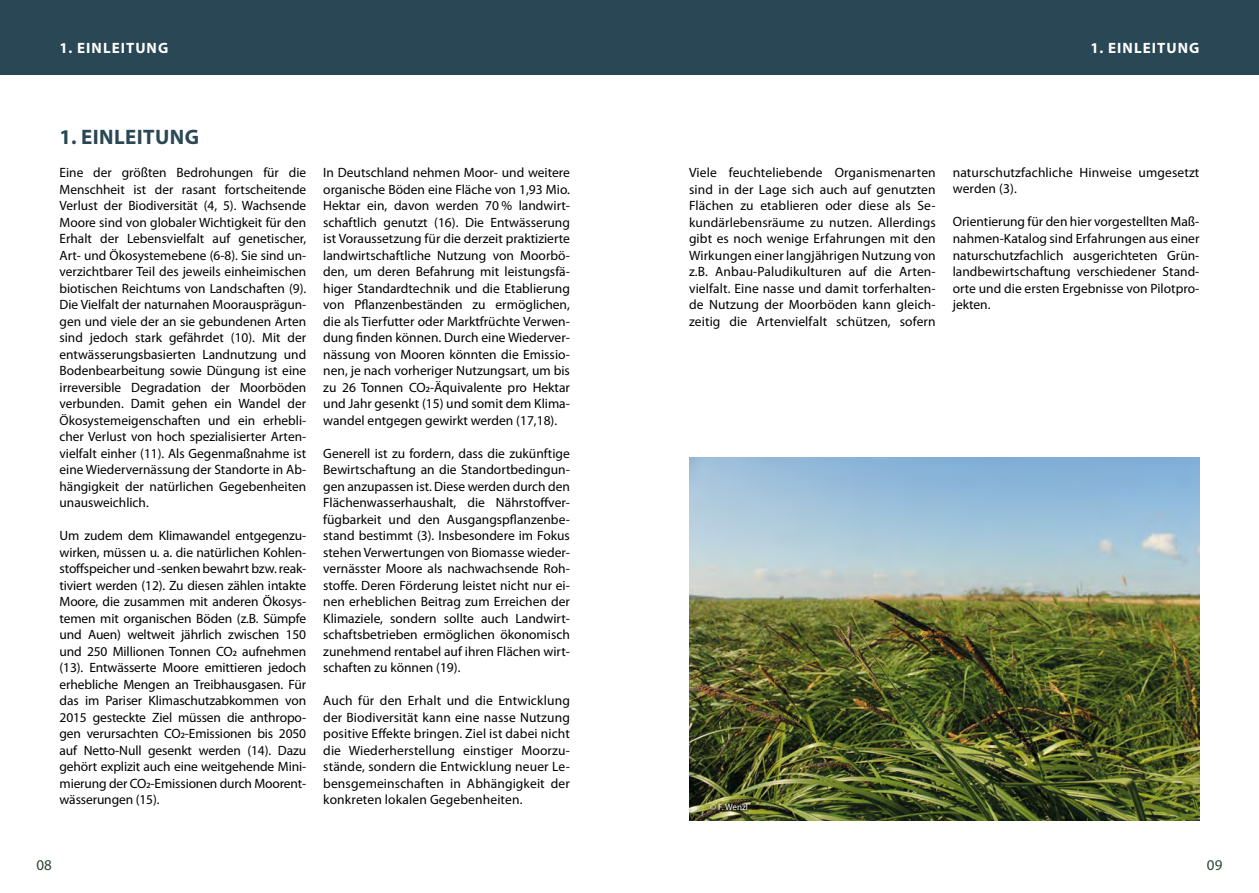
<style>
.page{position:relative;width:1259px;height:893px;background:#fff}
.page>*{position:absolute;margin:0;border:0;box-sizing:border-box;transform-origin:0 0}
.Überschriften{font:700 21px "Myriad Pro";letter-spacing:.02em;color:#294754}
.t1{font:700 15px "Myriad Pro";color:#fff}
.t2{font:15px "Myriad Pro";color:#2c4634}
.Mengentext_regular{font:13.5px/16.5px "Myriad Pro";color:#000;text-align:justify}
.t3{font:9px "Myriad Pro";color:#fff}
</style>
<div class="page">
<div style="left:0;top:0;width:1259px;height:75px;background:#294754"></div>
<img style="left:689px;top:458px;width:510px;height:363px">
<svg style="left:709px;top:802px;width:40px;height:10px"></svg>
<p class="t1" style="left:60px;top:38px;width:37px">1. EINLEITUNG</p>
<p class="t1" style="left:1090px;top:38px;width:37px">1. EINLEITUNG</p>
<h1 class="Überschriften" style="left:60px;top:123px;width:141px">1. EINLEITUNG</h1>
<p class="Mengentext_regular" style="left:60px;top:164px;width:248px">Eine der größten Bedrohungen für die Menschheit ist der rasant fortscheitende Verlust der Biodiversität (4, 5). Wachsende Moore sind von globaler Wichtigkeit für den Erhalt der Lebensvielfalt auf genetischer, Art- und Ökosystemebene (6-8). Sie sind un&shy;verzichtbarer Teil des jeweils einheimischen biotischen Reichtums von Landschaften (9).<br>Die Vielfalt der naturnahen Moorausprägun&shy;gen und viele der an sie gebundenen Arten sind jedoch stark gefährdet (10). Mit der entwässerungsbasierten Landnutzung und Bodenbearbeitung sowie Düngung ist eine irreversible Degradation der Moorböden verbunden. Damit gehen ein Wandel der Ökosystemeigenschaften und ein erhebli&shy;cher Verlust von hoch spezialisierter Arten&shy;vielfalt einher (11). Als Gegenmaßnahme ist eine Wiedervernässung der Standorte in Ab&shy;hängigkeit der natürlichen Gegebenheiten unausweichlich.</p>
<p class="Mengentext_regular" style="left:60px;top:527px;width:248px">Um zudem dem Klimawandel entgegenzu&shy;wirken, müssen u. a. die natürlichen Kohlen&shy;stoffspeicher und -senken bewahrt bzw. reak&shy;tiviert werden (12). Zu diesen zählen intakte Moore, die zusammen mit anderen Ökosys&shy;temen mit organischen Böden (z.B. Sümpfe und Auen) weltweit jährlich zwischen 150 und 250 Millionen Tonnen CO2 aufnehmen (13). Entwässerte Moore emittieren jedoch erhebliche Mengen an Treibhausgasen. Für das im Pariser Klimaschutzabkommen von 2015 gesteckte Ziel müssen die anthropo&shy;gen verursachten CO2-Emissionen bis 2050 auf Netto-Null gesenkt werden (14). Dazu gehört explizit auch eine weitgehende Mini&shy;mierung der CO2-Emissionen durch Moorent&shy;wässerungen (15).</p>
<p class="Mengentext_regular" style="left:323px;top:164px;width:248px">In Deutschland nehmen Moor- und weitere organische Böden eine Fläche von 1,93 Mio.<br>Hektar ein, davon werden 70 % landwirt&shy;schaftlich genutzt (16). Die Entwässerung ist Voraussetzung für die derzeit praktizierte landwirtschaftliche Nutzung von Moorbö&shy;den, um deren Befahrung mit leistungsfä&shy;higer Standardtechnik und die Etablierung von Pflanzenbeständen zu ermöglichen, die als Tierfutter oder Marktfrüchte Verwen&shy;dung finden können. Durch eine Wiederver&shy;nässung von Mooren könnten die Emissio&shy;nen, je nach vorheriger Nutzungsart, um bis zu 26 Tonnen CO2-Äquivalente pro Hektar und Jahr gesenkt (15) und somit dem Klima&shy;wandel entgegen gewirkt werden (17,18).</p>
<p class="Mengentext_regular" style="left:323px;top:445px;width:248px">Generell ist zu fordern, dass die zukünftige Bewirtschaftung an die Standortbedingun&shy;gen anzupassen ist. Diese werden durch den Flächenwasserhaushalt, die Nährstoffver&shy;fügbarkeit und den Ausgangspflanzenbe&shy;stand bestimmt (3). Insbesondere im Fokus stehen Verwertungen von Biomasse wieder&shy;vernässter Moore als nachwachsende Roh&shy;stoffe. Deren Förderung leistet nicht nur ei&shy;nen erheblichen Beitrag zum Erreichen der Klimaziele, sondern sollte auch Landwirt&shy;schaftsbetrieben ermöglichen ökonomisch zunehmend rentabel auf ihren Flächen wirt&shy;schaften zu können (19).</p>
<p class="Mengentext_regular" style="left:323px;top:692px;width:248px">Auch für den Erhalt und die Entwicklung der Biodiversität kann eine nasse Nutzung positive Effekte bringen. Ziel ist dabei nicht die Wiederherstellung einstiger Moorzu&shy;stände, sondern die Entwicklung neuer Le&shy;bensgemeinschaften in Abhängigkeit der konkreten lokalen Gegebenheiten.</p>
<p class="Mengentext_regular" style="left:689px;top:164px;width:248px">Viele feuchteliebende Organismenarten sind in der Lage sich auch auf genutzten Flächen zu etablieren oder diese als Se&shy;kundärlebensräume zu nutzen. Allerdings gibt es noch wenige Erfahrungen mit den Wirkungen einer langjährigen Nutzung von z.B. Anbau-Paludikulturen auf die Arten&shy;vielfalt. Eine nasse und damit torferhalten&shy;de Nutzung der Moorböden kann gleich&shy;zeitig die Artenvielfalt schützen, sofern</p>
<p class="Mengentext_regular" style="left:952px;top:164px;width:248px">naturschutzfachliche Hinweise umgesetzt werden (3).</p>
<p class="Mengentext_regular" style="left:952px;top:213px;width:248px">Orientierung für den hier vorgestellten Maß&shy;nahmen-Katalog sind Erfahrungen aus einer naturschutzfachlich ausgerichteten Grün&shy;landbewirtschaftung verschiedener Stand&shy;orte und die ersten Ergebnisse von Pilotpro&shy;jekten.</p>
<p class="t3" style="left:710px;top:801px;width:39px">© F. Wenzl</p>
<p class="t2" style="left:37px;top:856px;width:17px">08</p>
<p class="t2" style="left:1207px;top:856px;width:17px">09</p>
</div>
